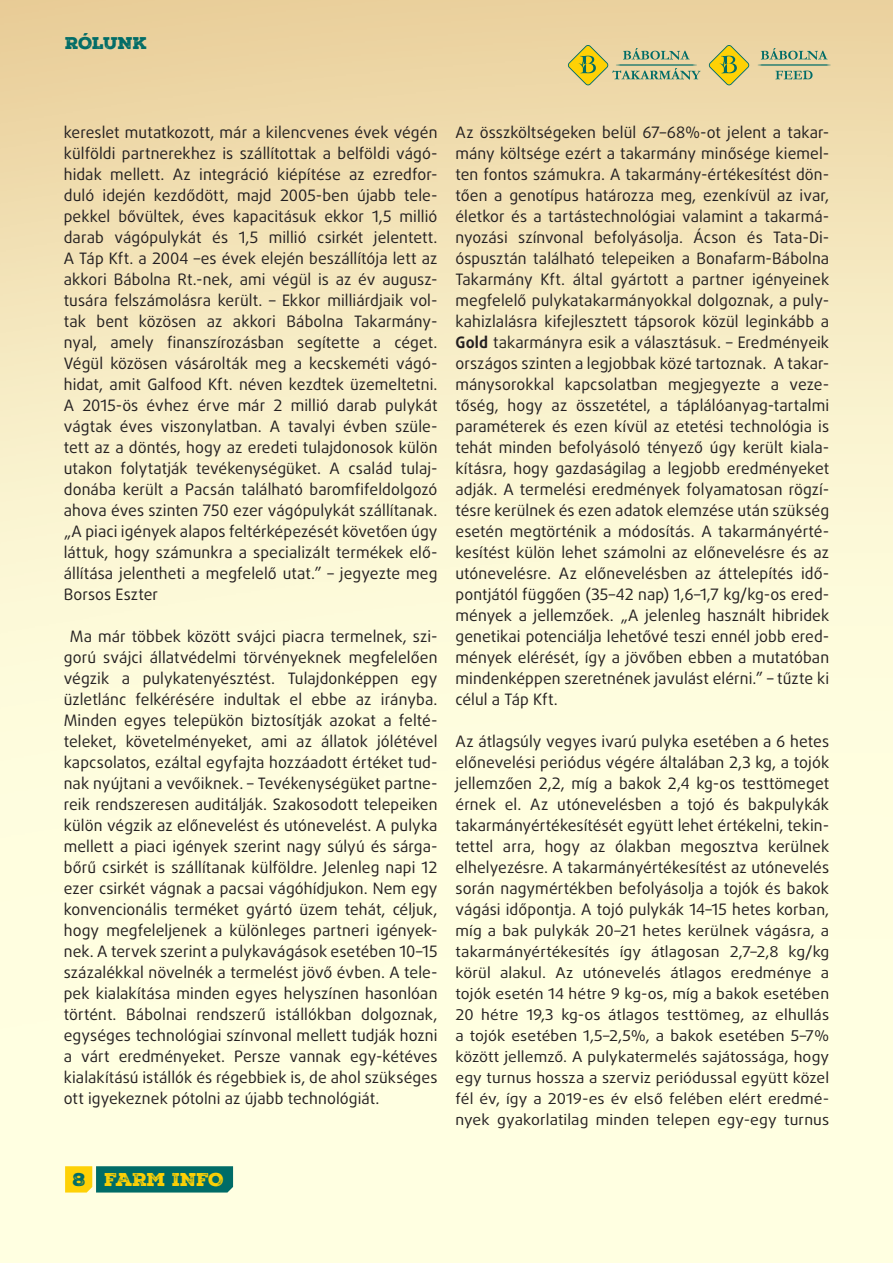
<style>
.page{position:relative;width:893px;height:1263px;background:#fff}
.page>*{position:absolute;margin:0;border:0;box-sizing:border-box;transform-origin:0 0}
.t1{font:18px "Nexa Rust Slab Black 02";letter-spacing:-.025em;color:#fed105}
.t2{font:18px "Nexa Rust Slab Black 02";color:#006c67}
.t3{font:16.5px "Nexa Rust Slab Black 01";letter-spacing:-.025em;color:#006c67}
.Farminfo_kenyer{font:15.75px/21px "Daxline Pro";letter-spacing:.005em;color:#231f20;text-align:justify}
.Farminfo_kenyer-2{font:14.85px/21px "Daxline Pro";letter-spacing:.01em;color:#231f20;text-align:justify;scale:1.06 1}
.s1{font-weight:700}
.s2{font-size:14.85px}
</style>
<div class="page">
<img style="left:0;top:0;width:893px;height:1263px">
<svg style="left:65px;top:1166px;width:168px;height:26px;background:#31815c"></svg>
<svg style="left:568px;top:45px;width:132px;height:40px;background:#cac586"></svg>
<svg style="left:708px;top:45px;width:42px;height:40px;background:#d5c659"></svg>
<svg style="left:758px;top:48px;width:73px;height:31px;background:#c0c299"></svg>
<p class="t3" style="left:65px;top:32px;width:84px">RÓLUNK</p>
<p class="Farminfo_kenyer" style="left:64px;top:122px;width:375px">kereslet mutatkozott, már a kilencvenes évek végén külföldi partnerekhez is szállítottak a belföldi vágó&shy;hidak mellett. Az integráció kiépítése az ezredfor&shy;duló idején kezdődött, majd 2005-ben újabb tele&shy;pekkel bővültek, éves kapacitásuk ekkor 1,5 millió darab vágópulykát és 1,5 millió csirkét jelentett.<br>A Táp Kft. a 2004 –es évek elején beszállítója lett az akkori Bábolna Rt.-nek, ami végül is az év augusz&shy;tusára felszámolásra került. – Ekkor milliárdjaik vol&shy;tak bent közösen az akkori Bábolna Takarmán - nyal, amely finanszírozásban segítette a céget.<br>Végül közösen vásárolták meg a kecskeméti vágó&shy;hidat, amit Galfood Kft. néven kezdtek üzemeltetni.<br>A 2015-ös évhez érve már 2 millió darab pulykát vágtak éves viszonylatban. A tavalyi évben szüle&shy;tett az a döntés, hogy az eredeti tulajdonosok külön utakon folytatják tevékenységüket. A család tulaj&shy;donába került a Pacsán található baromfifeldolgozó ahova éves szinten 750 ezer vágópulykát szállítanak. „A piaci igények alapos feltérképezését követően úgy láttuk, hogy számunkra a specializált termékek elő&shy;állítása jelentheti a megfelelő utat.” – jegyezte meg Borsos Eszter</p>
<p class="Farminfo_kenyer" style="left:64px;top:626px;width:375px;text-indent:6px">Ma már többek között svájci piacra termelnek, szi&shy;gorú svájci állatvédelmi törvényeknek megfelelően végzik a pulykatenyésztést. Tulajdonképpen egy üzletlánc felkérésére indultak el ebbe az irányba.<br>Minden egyes telepükön biztosítják azokat a felté&shy;teleket, követelményeket, ami az állatok jólétével kapcsolatos, ezáltal egyfajta hozzáadott értéket tud&shy;nak nyújtani a vevőiknek. – Tevékenységüket partne&shy;reik rendszeresen auditálják. Szakosodott telepeiken külön végzik az előnevelést és utónevelést. A pulyka mellett a piaci igények szerint nagy súlyú és sárga&shy;bőrű csirkét is szállítanak külföldre. Jelenleg napi 12 ezer csirkét vágnak a pacsai vágóhídjukon. Nem egy konvencionális terméket gyártó üzem tehát, céljuk, hogy megfeleljenek a különleges partneri igények&shy;nek. A tervek szerint a pulykavágások esetében 10–15 százalékkal növelnék a termelést jövő évben. A tele&shy;pek kialakítása minden egyes helyszínen hasonlóan történt. Bábolnai rendszerű istállókban dolgoznak, egységes technológiai színvonal mellett tudják hozni a várt eredményeket. Persze vannak egy-kétéves kialakítású istállók és régebbiek is, de ahol szükséges ott igyekeznek pótolni az újabb technológiát.</p>
<p class="Farminfo_kenyer" style="left:455px;top:122px;width:375px">Az összköltségeken belül 67–68%-ot jelent a takar&shy;mány költsége ezért a takarmány minősége kiemel&shy;ten fontos számukra. A takarmány-értékesítést dön&shy;tően a genotípus határozza meg, ezenkívül az ivar, életkor és a tartástechnológiai valamint a takarmá&shy;nyozási színvonal befolyásolja. Ácson és Tata-Di&shy;óspusztán található telepeiken a Bonafarm-Bábolna Takarmány Kft. által gyártott a partner igényeinek megfelelő pulykatakarmányokkal dolgoznak, a puly&shy;kahizlalásra kifejlesztett tápsorok közül leginkább a <span class="s1">Gold</span> takarmányra esik a választásuk. – Eredményeik országos szinten a legjobbak közé tartoznak. A takar&shy;mánysorokkal kapcsolatban megjegyezte a veze&shy;tőség, hogy az összetétel, a táplálóanyag-tartalmi paraméterek és ezen kívül az etetési technológia is tehát minden befolyásoló tényező úgy került kiala&shy;kításra, hogy gazdaságilag a legjobb eredményeket adják. A termelési eredmények folyamatosan rögzí&shy;tésre kerülnek és ezen adatok elemzése után szükség esetén megtörténik a módosítás. A takarmányérté&shy;kesítést külön lehet számolni az előnevelésre és az utónevelésre. Az előnevelésben az áttelepítés idő&shy;pontjától függően (35–42 nap) 1,6–1,7 kg/kg-os ered&shy;mények a jellemzőek. „A jelenleg használt hibridek genetikai potenciálja lehetővé teszi ennél jobb ered&shy;mények elérését, így a jövőben ebben a mutatóban mindenképpen szeretnének javulást elérni.” – tűzte ki célul a Táp Kft.</p>
<p class="Farminfo_kenyer" style="left:455px;top:731px;width:375px">Az átlagsúly vegyes ivarú pulyka esetében a 6 hetes előnevelési periódus végére általában 2,3 kg, a tojók jellemzően 2,2, míg a bakok 2,4 kg-os testtömeget érnek el. Az utónevelésben a tojó és bakpulykák takarmányértékesítését együtt lehet értékelni, tekin&shy;tettel arra, hogy az ólakban megosztva kerülnek elhelyezésre. A takarmányértékesítést az utónevelés során nagymértékben befolyásolja a tojók és bakok vágási időpontja. A tojó pulykák 14–15 hetes kor<span class="s2">ban,</span></p>
<p class="Farminfo_kenyer-2" style="left:455px;top:920px;width:354px">míg a bak pulykák 20–21 hetes kerülnek vágásra, a takarmányértékesítés így átlagosan 2,7–2,8 kg/kg körül alakul. Az utónevelés átlagos eredménye a tojók esetén 14 hétre 9 kg-os, míg a bakok esetében 20 hétre 19,3 kg-os átlagos testtömeg, az elhullás a tojók esetében 1,5–2,5%, a bakok esetében 5–7% között jellemző. A pulykatermelés sajátossága, hogy egy turnus hossza a szerviz periódussal együtt közel fél év, így a 2019-es év első felében elért eredmé&shy;nyek gyakorlatilag minden telepen egy-egy turnus</p>
<p class="t2" style="left:73px;top:1167px;width:15px">8</p>
<p class="t1" style="left:105px;top:1167px;width:121px">FARM INFO</p>
</div>
